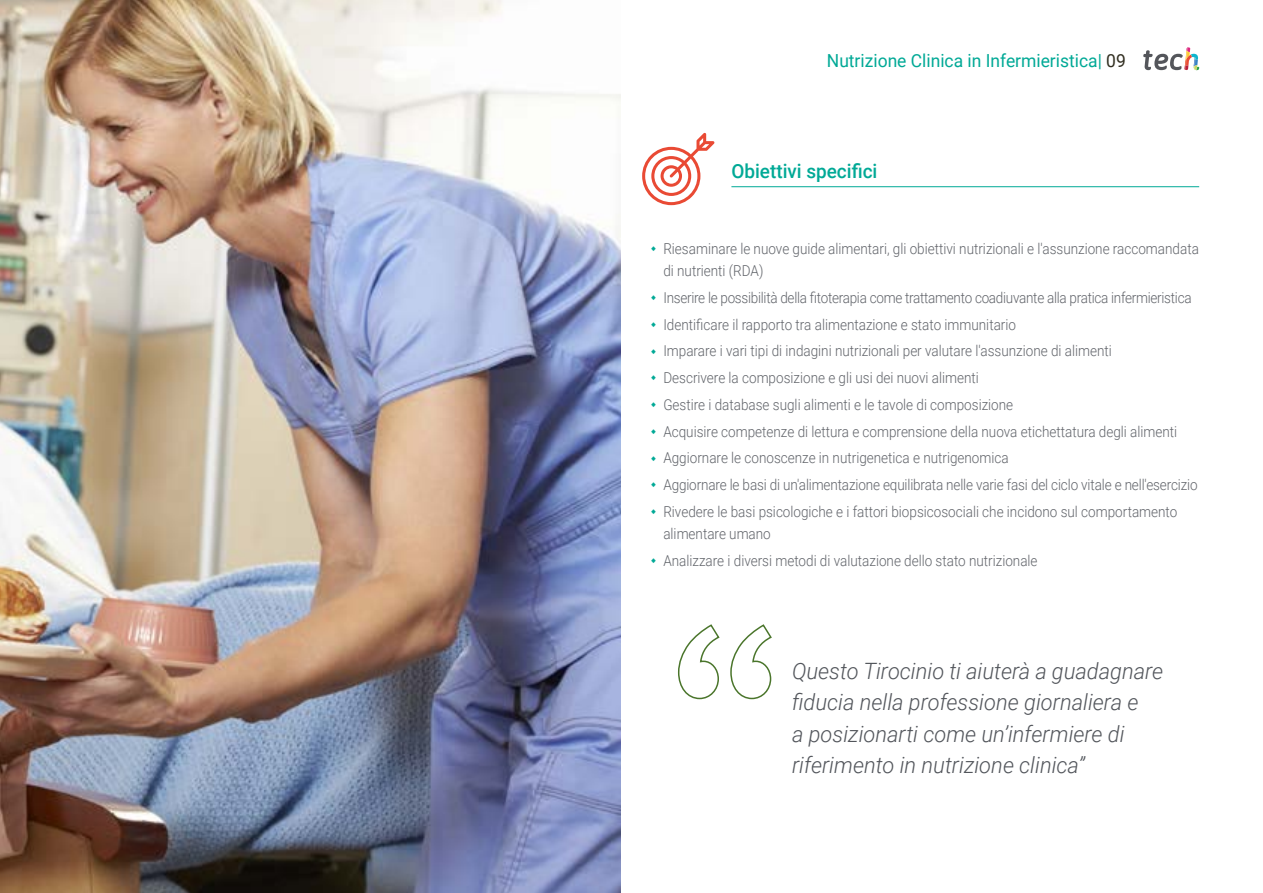
<style>
.page{position:relative;width:1263px;height:893px;background:#fff}
.page>*{position:absolute;margin:0;border:0;box-sizing:border-box;transform-origin:0 0}
.t1{font:italic 300 22.5px/31.5px "Roboto";color:#52555b}
.t2{font:500 19.5px "Roboto";color:#00a996}
.t3{font:18px "Roboto";color:#00a996}
.t4{font:300 15px/26.7px "Roboto";color:#61646a;scale:.9 1}
.s1{color:#312e20}
</style>
<div class="page">
<img style="left:0;top:0;width:621px;height:893px">
<hr style="left:731px;top:186px;width:468px;height:1px;background:#00a996">
<svg style="left:642px;top:133px;width:72px;height:72px"></svg>
<svg style="left:1143px;top:47px;width:56px;height:24px"></svg>
<svg style="left:678px;top:624px;width:94px;height:76px"></svg>
<p class="t3" style="left:827px;top:48px;width:301px">Nutrizione Clinica in Infermieristica| <span class="s1">09</span></p>
<h2 class="t2" style="left:731px;top:158px;width:147px">Obiettivi specifici</h2>
<p class="t4" style="left:663px;top:236px;width:596px;line-height:22.5px">Riesaminare le nuove guide alimentari, gli obiettivi nutrizionali e l'assunzione raccomandata di nutrienti (RDA)</p>
<p class="t4" style="left:663px;top:284px;width:595px">Inserire le possibilità della fitoterapia come trattamento coadiuvante alla pratica infermieristica Identificare il rapporto tra alimentazione e stato immunitario<br>Imparare i vari tipi di indagini nutrizionali per valutare l'assunzione di alimenti<br>Descrivere la composizione e gli usi dei nuovi alimenti<br>Gestire i database sugli alimenti e le tavole di composizione<br>Acquisire competenze di lettura e comprensione della nuova etichettatura degli alimenti Aggiornare le conoscenze in nutrigenetica e nutrigenomica<br>Aggiornare le basi di un'alimentazione equilibrata nelle varie fasi del ciclo vitale e nell'esercizio Rivedere le basi psicologiche e i fattori biopsicosociali che incidono sul comportamento</p>
<p class="t4" style="left:663px;top:520px;width:417px">alimentare umano<br>Analizzare i diversi metodi di valutazione dello stato nutrizionale</p>
<h1 class="t1" style="left:792px;top:654px;width:373px">Questo Tirocinio ti aiuterà a guadagnare fiducia nella professione giornaliera e<br>a posizionarti come un’infermiere di riferimento in nutrizione clinica”</h1>
</div>
